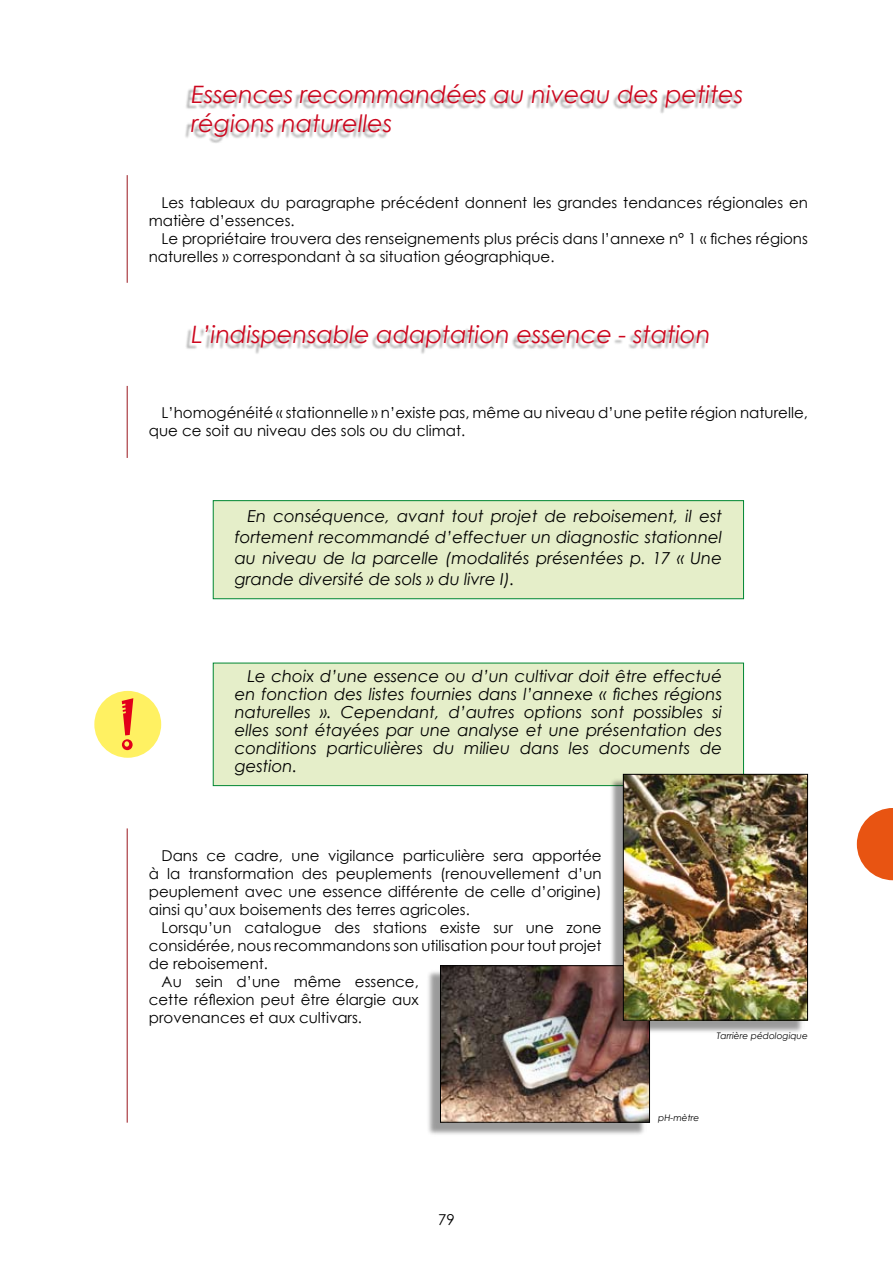
<style>
.page{position:relative;width:893px;height:1263px;background:#fff}
.page>*{position:absolute;margin:0;border:0;box-sizing:border-box;transform-origin:0 0}
.t1{font:60px "Jokerman";color:#e2001a}
.t2{font:italic 24px/28.8px "Century Gothic";color:#cc071e}
.t3{font:italic 16.5px/18px "Century Gothic";color:#000;text-align:justify}
.t4{font:15px/18px "Century Gothic";color:#000}
.t5{font:italic 9px "Century Gothic";color:#000}
</style>
<div class="page">
<div style="left:184px;top:86px;width:557px;height:58px;background:#000;opacity:.4"></div>
<hr style="left:127px;top:175px;width:1px;height:108px;background:#9a161d">
<div style="left:185px;top:327px;width:522px;height:29px;background:#000;opacity:.4"></div>
<hr style="left:127px;top:386px;width:1px;height:72px;background:#9a161d">
<div style="left:213px;top:501px;width:530px;height:98px;background:#e5eec9"></div>
<div style="left:213px;top:500px;width:531px;height:99px;border:1px solid #008734"></div>
<div style="left:94px;top:691px;width:67px;height:67px;background:#fff162;border-radius:50%"></div>
<div style="left:213px;top:663px;width:530px;height:123px;background:#e5eec9"></div>
<div style="left:213px;top:663px;width:531px;height:123px;border:1px solid #008734"></div>
<hr style="left:127px;top:828px;width:1px;height:295px;background:#9a161d">
<div style="left:426px;top:968px;width:221px;height:168px;background:#000;opacity:.4"></div>
<img style="left:442px;top:967px;width:206px;height:154px">
<div style="left:440px;top:965px;width:210px;height:158px;border:1px solid #000"></div>
<div style="left:609px;top:777px;width:196px;height:258px;background:#000;opacity:.4"></div>
<img style="left:625px;top:776px;width:181px;height:242px">
<div style="left:623px;top:774px;width:185px;height:246px;border:1px solid #000"></div>
<svg style="left:857px;top:808px;width:36px;height:72px"></svg>
<h2 class="t2" style="left:191px;top:80px;width:554px">Essences recommandées au niveau des petites régions naturelles</h2>
<p class="t4" style="left:149px;top:193px;width:661px;text-indent:13px">Les tableaux du paragraphe précédent donnent les grandes tendances régionales en matière d’essences.</p>
<p class="t4" style="left:149px;top:229px;width:661px;text-indent:13px">Le propriétaire trouvera des renseignements plus précis dans l’annexe n° 1 « fiches régions naturelles » correspondant à sa situation géographique.</p>
<h2 class="t2" style="left:191px;top:320px;width:521px">L’indispensable adaptation essence - station</h2>
<p class="t4" style="left:149px;top:404px;width:661px;text-indent:13px">L’homogénéité « stationnelle » n’existe pas, même au niveau d’une petite région naturelle, que ce soit au niveau des sols ou du climat.</p>
<p class="t3" style="left:235px;top:505px;width:489px;line-height:21px;text-indent:13px">En conséquence, avant tout projet de reboisement, il est fortement recommandé d’effectuer un diagnostic stationnel au niveau de la parcelle (modalités présentées p. 17 « Une grande diversité de sols » du livre I).</p>
<h1 class="t1" style="left:116px;top:682px;width:25px">!</h1>
<p class="t3" style="left:235px;top:666px;width:489px;text-indent:13px">Le choix d’une essence ou d’un cultivar doit être effectué en fonction des listes fournies dans l’annexe « fiches régions naturelles ». Cependant, d’autres options sont possibles si elles sont étayées par une analyse et une présentation des conditions particulières du milieu dans les documents de gestion.</p>
<p class="t4" style="left:149px;top:846px;width:454px;text-align:justify;text-indent:13px">Dans ce cadre, une vigilance particulière sera apportée à la transformation des peuplements (renouvellement d’un peuplement avec une essence différente de celle d’origine) ainsi qu’aux boisements des terres agricoles.</p>
<p class="t4" style="left:162px;top:918px;width:442px">Lorsqu’un catalogue des stations existe sur une zone</p>
<p class="t4" style="left:149px;top:936px;width:454px">considérée, nous recommandons son utilisation pour tout projet</p>
<p class="t4" style="left:149px;top:954px;width:121px">de reboisement.</p>
<p class="t4" style="left:162px;top:972px;width:259px">Au sein d’une même essence,</p>
<p class="t4" style="left:149px;top:990px;width:271px">cette réflexion peut être élargie aux</p>
<p class="t4" style="left:149px;top:1008px;width:215px">provenances et aux cultivars.</p>
<p class="t5" style="left:717px;top:1030px;width:93px">Tarrière pédologique</p>
<p class="t5" style="left:658px;top:1112px;width:43px">pH-mètre</p>
<p class="t4" style="left:438px;top:1210px;width:18px">79</p>
</div>
